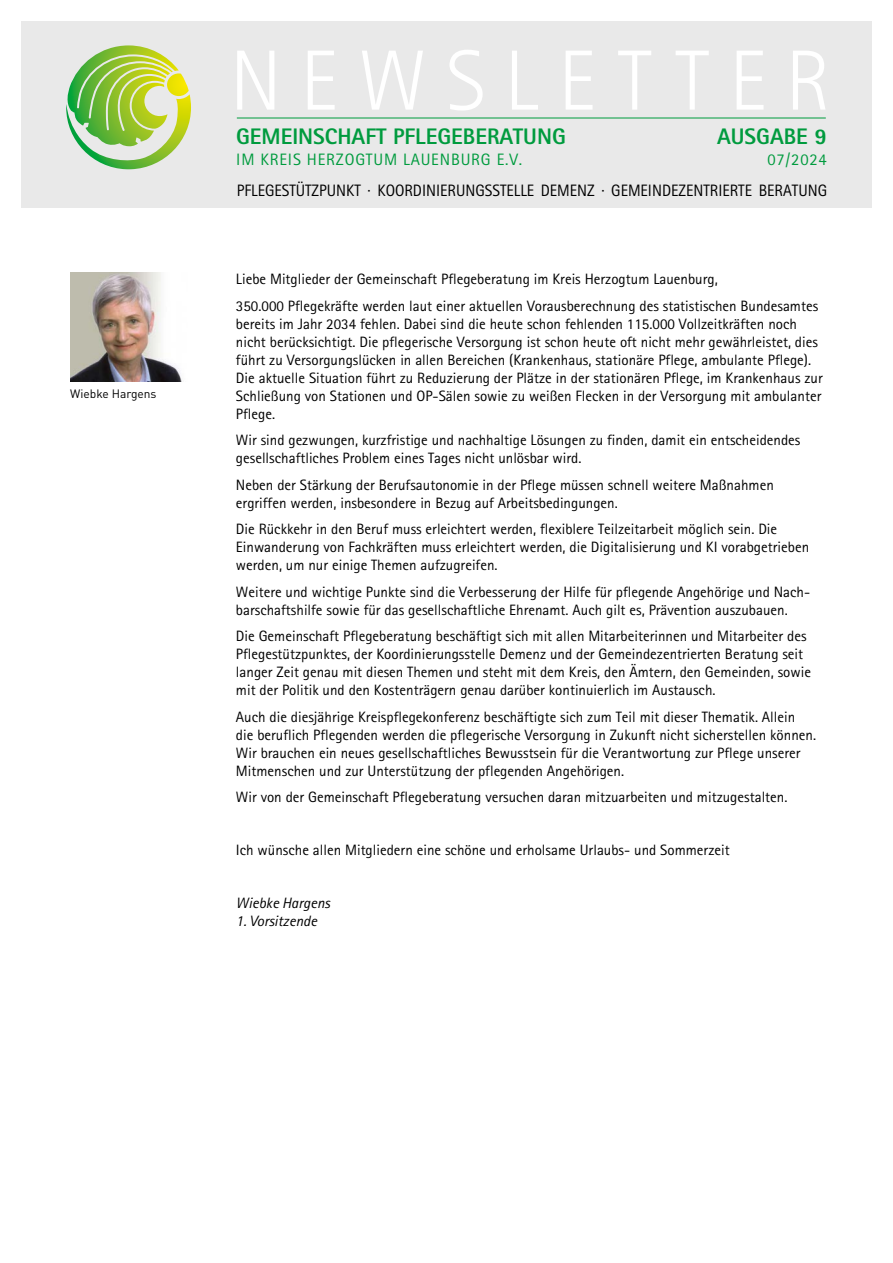
<style>
.page{position:relative;width:893px;height:1263px;background:#fff}
.page>*{position:absolute;margin:0;border:0;box-sizing:border-box;transform-origin:0 0}
.t1{font:300 85.5px "Rotis Sans Serif";letter-spacing:.235em;color:#fff}
.t2{font:800 22.5px "Rotis Sans Serif";color:#009b3e}
.t3{font:16.5px "Rotis Sans Serif";color:#000;scale:.96 1}
.t4{font:16.5px "Rotis Sans Serif";letter-spacing:.05em;color:#009b3e}
.t5{font:15px/18px "Rotis Sans Serif";color:#000}
.t6{font:italic 15px "Rotis Sans Serif";color:#000}
.t7{font:12px "DINOT";color:#000}
</style>
<div class="page">
<div style="left:21px;top:21px;width:851px;height:187px;background:#e9e9e9"></div>
<svg style="left:66px;top:45px;width:125px;height:124px"></svg>
<hr style="left:237px;top:118px;width:589px;height:1px;background:#009b3e">
<img style="left:70px;top:272px;width:112px;height:109px">
<p class="t7" style="left:70px;top:387px;width:88px">Wiebke Hargens</p>
<h1 class="t1" style="left:230px;top:32px;width:603px">NEWSLETTER</h1>
<h2 class="t2" style="left:236px;top:122px;width:331px">GEMEINSCHAFT PFLEGEBERATUNG</h2>
<p class="t4" style="left:236px;top:150px;width:287px">IM KREIS HERZOGTUM LAUENBURG E.V.</p>
<h2 class="t2" style="left:717px;top:122px;width:112px">AUSGABE 9</h2>
<p class="t4" style="left:767px;top:150px;width:61px">07/2024</p>
<p class="t3" style="left:237px;top:181px;width:616px">PFLEGESTÜTZPUNKT · KOORDINIERUNGSSTELLE DEMENZ · GEMEINDEZENTRIERTE BERATUNG</p>
<p class="t5" style="left:236px;top:266px;width:584px;line-height:26.5px">Liebe Mitglieder der Gemeinschaft Pflegeberatung im Kreis Herzogtum Lauenburg,<br>350.000 Pflegekräfte werden laut einer aktuellen Vorausberechnung des statistischen Bundesamtes</p>
<p class="t5" style="left:236px;top:314px;width:588px">bereits im Jahr 2034 fehlen. Dabei sind die heute schon fehlenden 115.000 Vollzeitkräften noch nicht berücksichtigt. Die pflegerische Versorgung ist schon heute oft nicht mehr gewährleistet, dies führt zu Versorgungslücken in allen Bereichen (Krankenhaus, stationäre Pflege, ambulante Pflege).<br>Die aktuelle Situation führt zu Reduzierung der Plätze in der stationären Pflege, im Krankenhaus zur Schließung von Stationen und OP-Sälen sowie zu weißen Flecken in der Versorgung mit ambulanter Pflege.</p>
<p class="t5" style="left:236px;top:431px;width:566px">Wir sind gezwungen, kurzfristige und nachhaltige Lösungen zu finden, damit ein entscheidendes gesellschaftliches Problem eines Tages nicht unlösbar wird.</p>
<p class="t5" style="left:236px;top:475px;width:539px">Neben der Stärkung der Berufsautonomie in der Pflege müssen schnell weitere Maßnahmen ergriffen werden, insbesondere in Bezug auf Arbeitsbedingungen.</p>
<p class="t5" style="left:236px;top:520px;width:575px">Die Rückkehr in den Beruf muss erleichtert werden, flexiblere Teilzeitarbeit möglich sein. Die<br>Einwanderung von Fachkräften muss erleichtert werden, die Digitalisierung und KI vorabgetrieben werden, um nur einige Themen aufzugreifen.</p>
<p class="t5" style="left:236px;top:582px;width:576px">Weitere und wichtige Punkte sind die Verbesserung der Hilfe für pflegende Angehörige und Nach&shy;barschaftshilfe sowie für das gesellschaftliche Ehrenamt. Auch gilt es, Prävention auszubauen.</p>
<p class="t5" style="left:236px;top:627px;width:577px">Die Gemeinschaft Pflegeberatung beschäftigt sich mit allen Mitarbeiterinnen und Mitarbeiter des Pflegestützpunktes, der Koordinierungsstelle Demenz und der Gemeindezentrierten Beratung seit langer Zeit genau mit diesen Themen und steht mit dem Kreis, den Ämtern, den Gemeinden, sowie mit der Politik und den Kostenträgern genau darüber kontinuierlich im Austausch.</p>
<p class="t5" style="left:236px;top:707px;width:582px">Auch die diesjährige Kreispflegekonferenz beschäftigte sich zum Teil mit dieser Thematik. Allein die beruflich Pflegenden werden die pflegerische Versorgung in Zukunft nicht sicherstellen können.<br>Wir brauchen ein neues gesellschaftliches Bewusstsein für die Verantwortung zur Pflege unserer Mitmenschen und zur Unterstützung der pflegenden Angehörigen.</p>
<p class="t5" style="left:236px;top:788px;width:553px">Wir von der Gemeinschaft Pflegeberatung versuchen daran mitzuarbeiten und mitzugestalten.</p>
<p class="t5" style="left:236px;top:841px;width:495px">Ich wünsche allen Mitgliedern eine schöne und erholsame Urlaubs- und Sommerzeit</p>
<p class="t6" style="left:236px;top:894px;width:96px">Wiebke Hargens</p>
<p class="t6" style="left:236px;top:912px;width:83px">1. Vorsitzende</p>
</div>
